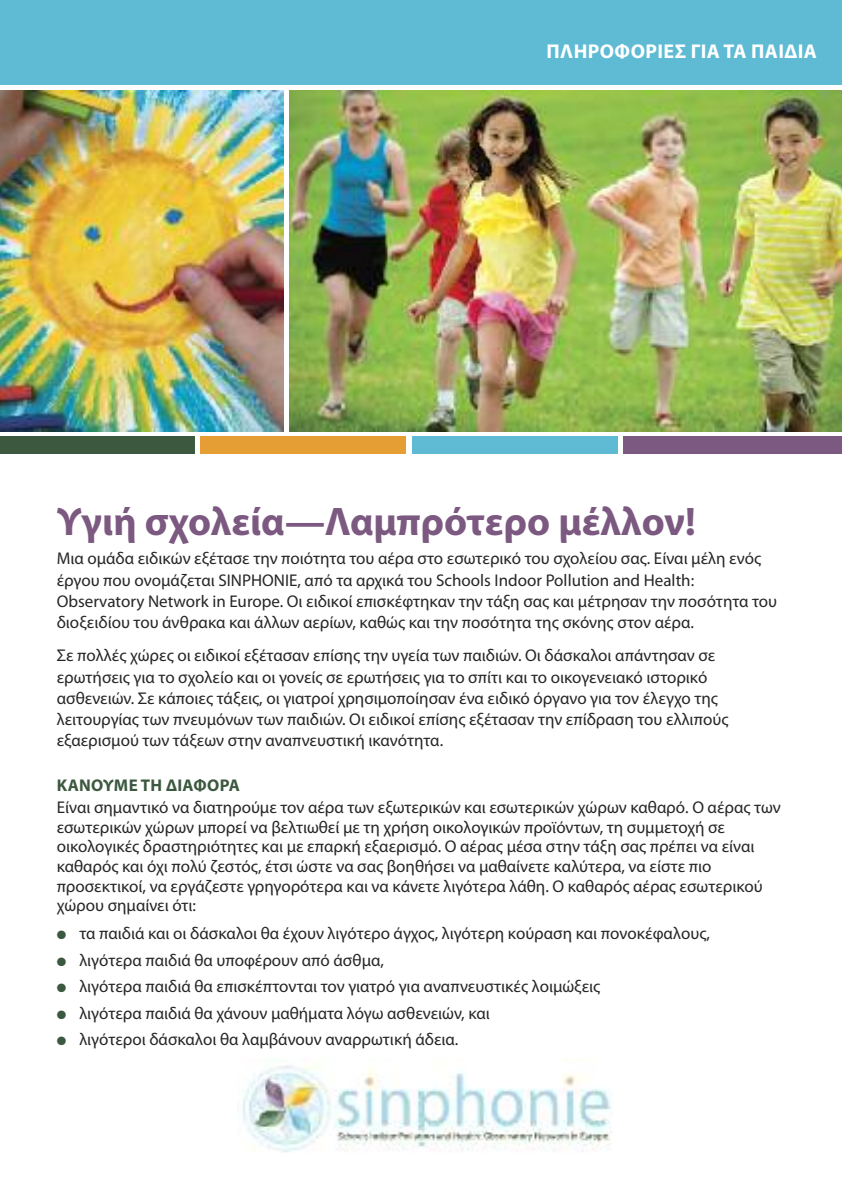
<style>
.page{position:relative;width:842px;height:1191px;background:#fff}
.page>*{position:absolute;margin:0;border:0;box-sizing:border-box;transform-origin:0 0}
.t1{font:700 40px "Myriad Pro";color:#7c5980}
.t2{font:700 20px "Myriad Pro";letter-spacing:.02em;color:#fff}
.t3{font:17px/21.2px "Myriad Pro";color:#272627}
.t4{font:700 17px "Myriad Pro";letter-spacing:.02em;color:#3c583f}
.s1{color:#3c583f}
</style>
<div class="page">
<div style="left:0;top:0;width:842px;height:85px;background:#5fbbd4"></div>
<img style="left:0;top:91px;width:283px;height:340px">
<img style="left:242px;top:1065px;width:370px;height:87px">
<div style="left:0;top:437px;width:194px;height:17px;background:#3c583f"></div>
<div style="left:200px;top:437px;width:206px;height:17px;background:#e49e34"></div>
<div style="left:412px;top:437px;width:206px;height:17px;background:#5fbbd4"></div>
<div style="left:623px;top:437px;width:219px;height:17px;background:#7c5980"></div>
<img style="left:289px;top:91px;width:553px;height:340px">
<p class="t2" style="left:547px;top:43px;width:272px">ΠΛΗΡΟΦΟΡΙΕΣ ΓΙΑ ΤΑ ΠΑΙΔΙΑ</p>
<h1 class="t1" style="left:57px;top:506px;width:641px">Υγιή σχολεία—Λαμπρότερο μέλλον!</h1>
<p class="t3" style="left:57px;top:549px;width:722px">Μια ομάδα ειδικών εξέτασε την ποιότητα του αέρα στο εσωτερικό του σχολείου σας. Είναι μέλη ενός έργου που ονομάζεται SINPHONIE, από τα αρχικά του Schools Indoor Pollution and Health:<br>Observatory Network in Europe. Οι ειδικοί επισκέφτηκαν την τάξη σας και μέτρησαν την ποσότητα του διοξειδίου του άνθρακα και άλλων αερίων, καθώς και την ποσότητα της σκόνης στον αέρα.</p>
<p class="t3" style="left:57px;top:646px;width:673px">Σε πολλές χώρες οι ειδικοί εξέτασαν επίσης την υγεία των παιδιών. Οι δάσκαλοι απάντησαν σε ερωτήσεις για το σχολείο και οι γονείς σε ερωτήσεις για το σπίτι και το οικογενειακό ιστορικό ασθενειών. Σε κάποιες τάξεις, οι γιατροί χρησιμοποίησαν ένα ειδικό όργανο για τον έλεγχο της λειτουργίας των πνευμόνων των παιδιών. Οι ειδικοί επίσης εξέτασαν την επίδραση του ελλιπούς εξαερισμού των τάξεων στην αναπνευστική ικανότητα.</p>
<p class="t4" style="left:57px;top:778px;width:185px">ΚΑΝΟΥΜΕ ΤΗ ΔΙΑΦΟΡΑ</p>
<p class="t3" style="left:57px;top:799px;width:726px;line-height:19.6px">Είναι σημαντικό να διατηρούμε τον αέρα των εξωτερικών και εσωτερικών χώρων καθαρό. Ο αέρας των εσωτερικών χώρων μπορεί να βελτιωθεί με τη χρήση οικολογικών προϊόντων, τη συμμετοχή σε οικολογικές δραστηριότητες και με επαρκή εξαερισμό. Ο αέρας μέσα στην τάξη σας πρέπει να είναι καθαρός και όχι πολύ ζεστός, έτσι ώστε να σας βοηθήσει να μαθαίνετε καλύτερα, να είστε πιο προσεκτικοί, να εργάζεστε γρηγορότερα και να κάνετε λιγότερα λάθη. Ο καθαρός αέρας εσωτερικού χώρου σημαίνει ότι:</p>
<p class="t3" style="left:57px;top:924px;width:655px"><span class="s1">●</span> τα παιδιά και οι δάσκαλοι θα έχουν λιγότερο άγχος, λιγότερη κούραση και πονοκέφαλους,</p>
<p class="t3" style="left:57px;top:950px;width:329px"><span class="s1">●</span> λιγότερα παιδιά θα υποφέρουν από άσθμα,</p>
<p class="t3" style="left:57px;top:977px;width:545px"><span class="s1">●</span> λιγότερα παιδιά θα επισκέπτονται τον γιατρό για αναπνευστικές λοιμώξεις</p>
<p class="t3" style="left:57px;top:1003px;width:435px"><span class="s1">●</span> λιγότερα παιδιά θα χάνουν μαθήματα λόγω ασθενειών, και</p>
<p class="t3" style="left:57px;top:1030px;width:403px"><span class="s1">●</span> λιγότεροι δάσκαλοι θα λαμβάνουν αναρρωτική άδεια.</p>
</div>
